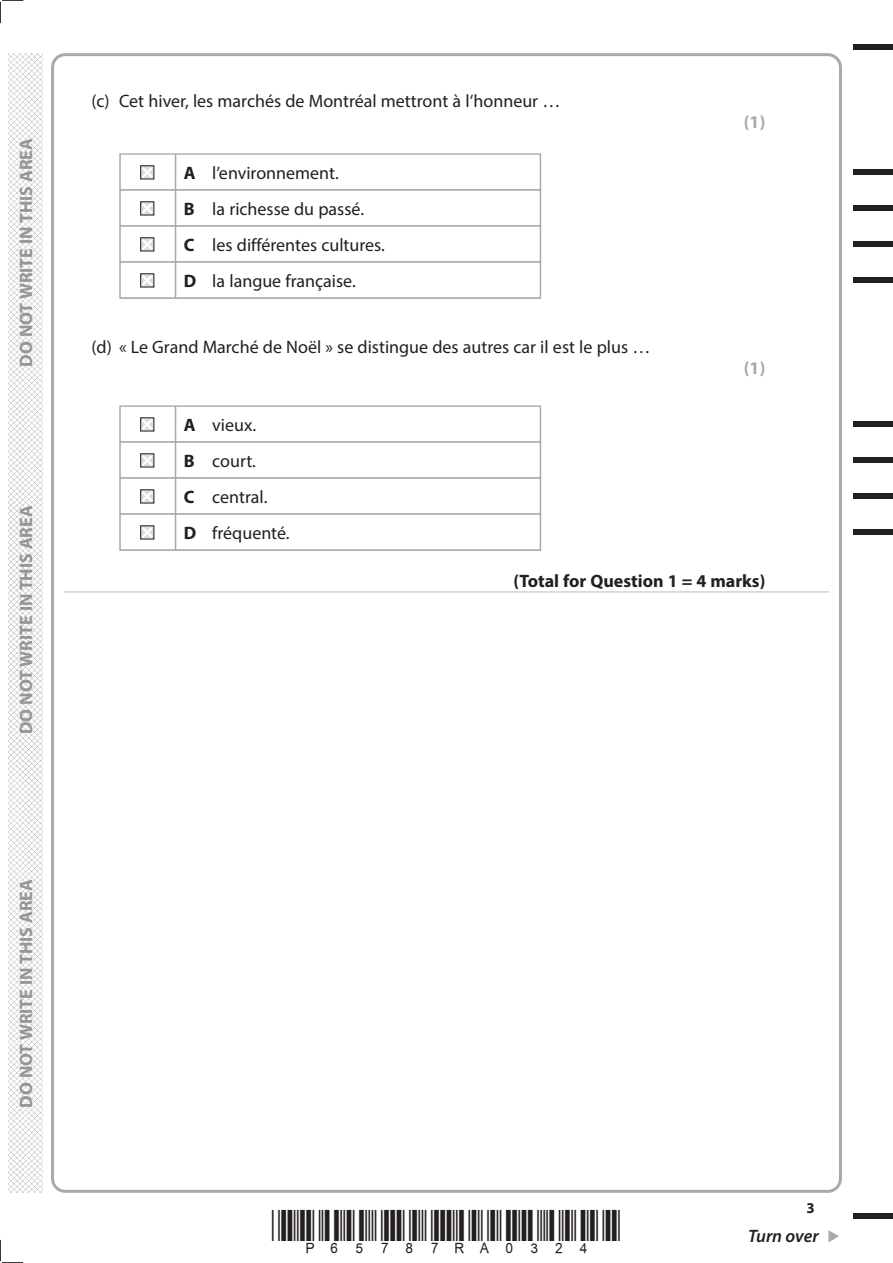
<style>
.page{position:relative;width:893px;height:1263px;background:#fff}
.page>*{position:absolute;margin:0;border:0;box-sizing:border-box;transform-origin:0 0}
.t1{font:18px/36px "Myriad Pro";color:#231f20}
.t2{font:700 18px "Myriad Pro";color:#939598}
.t3{font:700 18px "Myriad Pro";color:#231f20}
.t4{font:italic 600 18px "Myriad Pro";letter-spacing:-.005em;color:#231f20}
.t5{font:700 18px "Myriad Pro";color:#a8a9ad}
.t6{font:700 15px "Myriad Pro";color:#231f20}
.s1{font-weight:700}
</style>
<div class="page">
<svg style="left:828px;top:1230px;width:11px;height:12px"></svg>
<div style="left:853px;top:44px;width:40px;height:5px;background:#231f20"></div>
<div style="left:853px;top:1214px;width:40px;height:5px;background:#231f20"></div>
<svg style="left:0;top:0;width:23px;height:23px"></svg>
<svg style="left:0;top:1240px;width:23px;height:23px"></svg>
<img style="left:9px;top:53px;width:34px;height:1140px">
<div style="left:119px;top:153px;width:422px;height:38px;background:#bfbfc2"></div>
<div style="left:121px;top:155px;width:419px;height:34px;background:#fff"></div>
<div style="left:119px;top:189px;width:422px;height:38px;background:#bebfc2"></div>
<div style="left:121px;top:191px;width:419px;height:34px;background:#fff"></div>
<div style="left:119px;top:225px;width:422px;height:38px;background:#bebfc2"></div>
<div style="left:121px;top:227px;width:419px;height:34px;background:#fff"></div>
<div style="left:119px;top:261px;width:422px;height:38px;background:#bdbec1"></div>
<div style="left:121px;top:263px;width:419px;height:34px;background:#fff"></div>
<div style="left:119px;top:405px;width:422px;height:38px;background:#bcbcbf"></div>
<div style="left:121px;top:407px;width:419px;height:34px;background:#fff"></div>
<div style="left:119px;top:441px;width:422px;height:38px;background:#bbbcbf"></div>
<div style="left:121px;top:443px;width:419px;height:34px;background:#fff"></div>
<div style="left:119px;top:477px;width:422px;height:38px;background:#bbbcbf"></div>
<div style="left:121px;top:479px;width:419px;height:34px;background:#fff"></div>
<div style="left:119px;top:513px;width:422px;height:38px;background:#bbbbbf"></div>
<div style="left:121px;top:515px;width:419px;height:34px;background:#fff"></div>
<hr style="left:64px;top:591px;width:765px;height:2px;background:#d1d2d4">
<svg style="left:140px;top:165px;width:15px;height:15px"></svg>
<hr style="left:175px;top:154px;width:1px;height:36px;background:#a8a9ad">
<svg style="left:140px;top:201px;width:15px;height:15px"></svg>
<hr style="left:175px;top:190px;width:1px;height:36px;background:#a8a9ad">
<svg style="left:140px;top:237px;width:15px;height:15px"></svg>
<hr style="left:175px;top:226px;width:1px;height:36px;background:#a8a9ad">
<svg style="left:140px;top:273px;width:15px;height:15px"></svg>
<hr style="left:175px;top:262px;width:1px;height:36px;background:#a8a9ad">
<svg style="left:140px;top:417px;width:15px;height:15px"></svg>
<hr style="left:175px;top:406px;width:1px;height:36px;background:#a8a9ad">
<svg style="left:140px;top:453px;width:15px;height:15px"></svg>
<hr style="left:175px;top:442px;width:1px;height:36px;background:#a8a9ad">
<svg style="left:140px;top:489px;width:15px;height:15px"></svg>
<hr style="left:175px;top:478px;width:1px;height:36px;background:#a8a9ad">
<svg style="left:140px;top:525px;width:15px;height:15px"></svg>
<hr style="left:175px;top:514px;width:1px;height:36px;background:#a8a9ad">
<div style="left:853px;top:169px;width:40px;height:6px;background:#231f20"></div>
<div style="left:853px;top:205px;width:40px;height:6px;background:#231f20"></div>
<div style="left:853px;top:241px;width:40px;height:6px;background:#231f20"></div>
<div style="left:853px;top:277px;width:40px;height:6px;background:#231f20"></div>
<div style="left:853px;top:421px;width:40px;height:6px;background:#231f20"></div>
<div style="left:853px;top:457px;width:40px;height:6px;background:#231f20"></div>
<div style="left:853px;top:493px;width:40px;height:6px;background:#231f20"></div>
<div style="left:853px;top:529px;width:40px;height:6px;background:#231f20"></div>
<p class="t2" style="left:14px;top:367px;width:230px;rotate:-90deg">DO NOT WRITE IN THIS AREA</p>
<p class="t2" style="left:14px;top:734px;width:230px;rotate:-90deg">DO NOT WRITE IN THIS AREA</p>
<p class="t2" style="left:14px;top:1108px;width:230px;rotate:-90deg">DO NOT WRITE IN THIS AREA</p>
<p class="t1" style="left:91px;top:83px;width:470px">(c) Cet hiver, les marchés de Montréal mettront à l’honneur …</p>
<p class="t1" style="left:184px;top:155px;width:203px"><span class="s1">A</span> l’environnement.<br><span class="s1">B</span> la richesse du passé.<br><span class="s1">C</span> les différentes cultures.<br><span class="s1">D</span> la langue française.</p>
<p class="t1" style="left:91px;top:329px;width:561px">(d) « Le Grand Marché de Noël » se distingue des autres car il est le plus …</p>
<p class="t1" style="left:184px;top:407px;width:107px"><span class="s1">A</span> vieux.<br><span class="s1">B</span> court.<br><span class="s1">C</span> central.<br><span class="s1">D</span> fréquenté.</p>
<p class="t5" style="left:744px;top:110px;width:23px">(1)</p>
<p class="t5" style="left:744px;top:356px;width:23px">(1)</p>
<p class="t3" style="left:513px;top:569px;width:254px">(Total for Question 1 = 4 marks)</p>
<p class="t6" style="left:806px;top:1198px;width:10px">3</p>
<p class="t4" style="left:748px;top:1225px;width:72px">Turn over</p>
</div>
